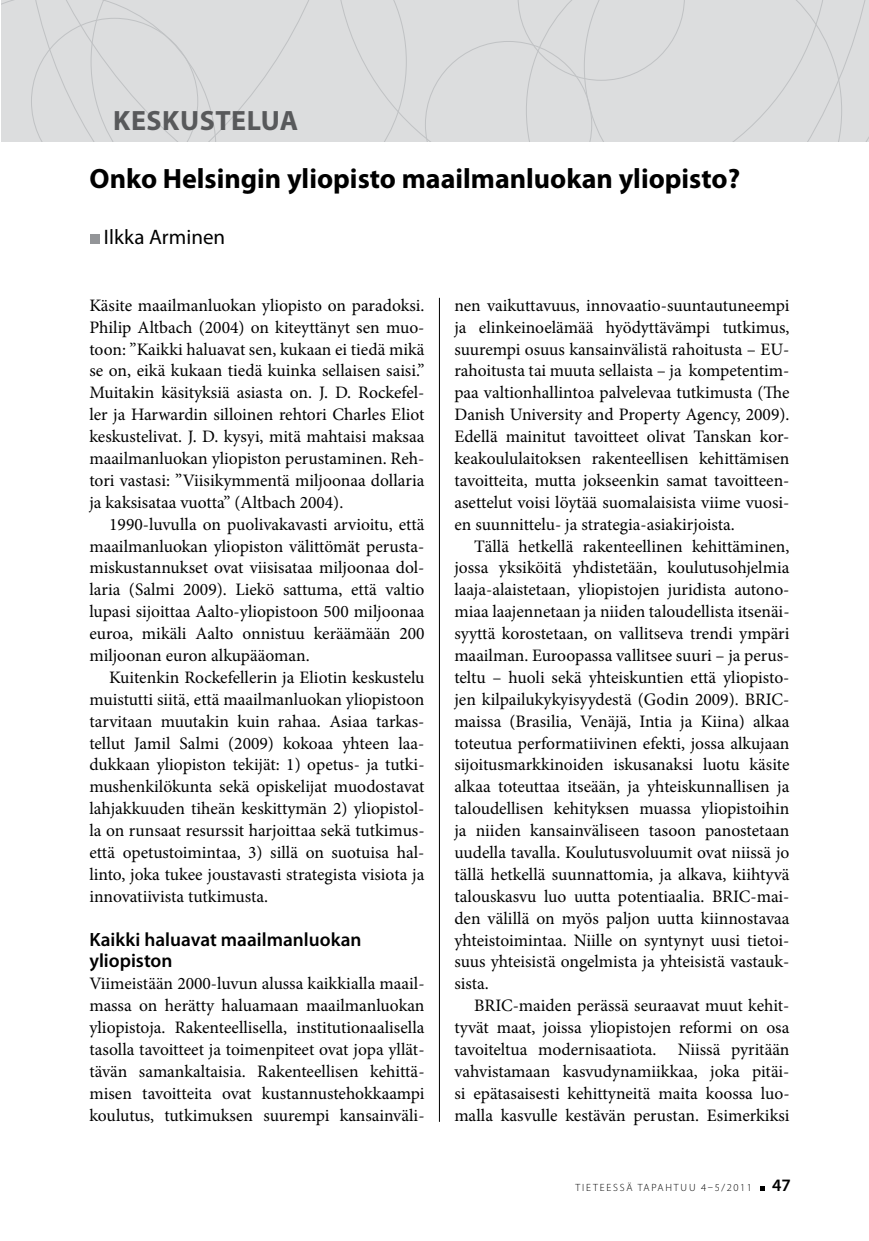
<style>
.page{position:relative;width:869px;height:1241px;background:#fff}
.page>*{position:absolute;margin:0;border:0;box-sizing:border-box;transform-origin:0 0}
.t1{font:700 28px "Myriad Pro";color:#000}
.t2{font:700 28px "Myriad Pro";letter-spacing:.02em;color:#58595b}
.t3{font:21px "Myriad Pro";color:#000}
.t4{font:600 19.25px/21.9px "Myriad Pro";color:#000}
.t5{font:17.5px/21.9px "Minion Pro";color:#000;text-align:justify}
.t6{font:300 10.5px "Myriad Pro";letter-spacing:.17em;color:#000}
.s1{font-weight:600;font-size:17.5px}
</style>
<div class="page">
<svg style="left:760px;top:1186px;width:4px;height:4px"></svg>
<hr style="left:439px;top:298px;width:1px;height:823px;background:#000">
<div style="left:406px;top:0;width:19px;height:141px;background:#dcddde"></div>
<div style="left:425px;top:0;width:443px;height:141px;background:#dcddde"></div>
<div style="left:1px;top:0;width:90px;height:141px;background:#dcddde"></div>
<div style="left:91px;top:0;width:315px;height:141px;background:#dcddde"></div>
<div style="left:89px;top:234px;width:10px;height:10px;background:#939598"></div>
<h1 class="t2" style="left:113px;top:102px;width:186px">KESKUSTELUA</h1>
<h1 class="t1" style="left:89px;top:160px;width:652px">Onko Helsingin yliopisto maailmanluokan yliopisto?</h1>
<p class="t3" style="left:104px;top:224px;width:123px">Ilkka Arminen</p>
<p class="t5" style="left:89px;top:294px;width:336px">Käsite maailmanluokan yliopisto on paradoksi.<br>Philip Altbach (2004) on kiteyttänyt sen muo&shy;toon: ”Kaikki haluavat sen, kukaan ei tiedä mikä se on, eikä kukaan tiedä kuinka sellaisen saisi.” Muitakin käsityksiä asiasta on. J. D. Rockefel&shy;ler ja Harwardin silloinen rehtori Charles Eliot keskustelivat. J. D. kysyi, mitä mahtaisi maksaa maailmanluokan yliopiston perustaminen. Reh&shy;tori vastasi: ”Viisikymmentä miljoonaa dollaria ja kaksisataa vuotta” (Altbach 2004).</p>
<p class="t5" style="left:89px;top:513px;width:336px;text-indent:20px">1990-luvulla on puolivakavasti arvioitu, että maailmanluokan yliopiston välittömät perusta&shy;miskustannukset ovat viisisataa miljoonaa dol&shy;laria (Salmi 2009). Liekö sattuma, että valtio lupasi sijoittaa Aalto-yliopistoon 500 miljoonaa euroa, mikäli Aalto onnistuu keräämään 200 miljoonan euron alkupääoman.</p>
<p class="t5" style="left:89px;top:666px;width:336px;text-indent:20px">Kuitenkin Rockefellerin ja Eliotin keskustelu muistutti siitä, että maailmanluokan yliopistoon tarvitaan muutakin kuin rahaa. Asiaa tarkas&shy;tellut Jamil Salmi (2009) kokoaa yhteen laa&shy;dukkaan yliopiston tekijät: 1) opetus- ja tutki&shy;mushenkilökunta sekä opiskelijat muodostavat lahjakkuuden tiheän keskittymän 2) yliopistol&shy;la on runsaat resurssit harjoittaa sekä tutkimus&shy;että opetustoimintaa, 3) sillä on suotuisa hal&shy;linto, joka tukee joustavasti strategista visiota ja innovatiivista tutkimusta.</p>
<p class="t4" style="left:89px;top:927px;width:273px">Kaikki haluavat maailmanluokan yliopiston</p>
<p class="t5" style="left:89px;top:972px;width:336px">Viimeistään 2000-luvun alussa kaikkialla maail&shy;massa on herätty haluamaan maailmanluokan yliopistoja. Rakenteellisella, institutionaalisella tasolla tavoitteet ja toimenpiteet ovat jopa yllät&shy;tävän samankaltaisia. Rakenteellisen kehittä&shy;misen tavoitteita ovat kustannustehokkaampi koulutus, tutkimuksen suurempi kansainväli-</p>
<p class="t5" style="left:454px;top:294px;width:336px">nen vaikuttavuus, innovaatio-suuntautuneempi ja elinkeinoelämää hyödyttävämpi tutkimus, suurempi osuus kansainvälistä rahoitusta – EU&shy;rahoitusta tai muuta sellaista – ja kompetentim&shy;paa valtionhallintoa palvelevaa tutkimusta (The Danish University and Property Agency, 2009).<br>Edellä mainitut tavoitteet olivat Tanskan kor&shy;keakoululaitoksen rakenteellisen kehittämisen tavoitteita, mutta jokseenkin samat tavoitteen&shy;asettelut voisi löytää suomalaisista viime vuosi&shy;en suunnittelu- ja strategia-asiakirjoista.</p>
<p class="t5" style="left:454px;top:535px;width:336px;text-indent:20px">Tällä hetkellä rakenteellinen kehittäminen, jossa yksiköitä yhdistetään, koulutusohjelmia laaja-alaistetaan, yliopistojen juridista autono&shy;miaa laajennetaan ja niiden taloudellista itsenäi&shy;syyttä korostetaan, on vallitseva trendi ympäri maailman. Euroopassa vallitsee suuri – ja perus&shy;teltu – huoli sekä yhteiskuntien että yliopisto&shy;jen kilpailukykyisyydestä (Godin 2009). BRIC&shy;maissa (Brasilia, Venäjä, Intia ja Kiina) alkaa toteutua performatiivinen efekti, jossa alkujaan sijoitusmarkkinoiden iskusanaksi luotu käsite alkaa toteuttaa itseään, ja yhteiskunnallisen ja taloudellisen kehityksen muassa yliopistoihin ja niiden kansainväliseen tasoon panostetaan uudella tavalla. Koulutusvoluumit ovat niissä jo tällä hetkellä suunnattomia, ja alkava, kiihtyvä talouskasvu luo uutta potentiaalia. BRIC-mai&shy;den välillä on myös paljon uutta kiinnostavaa yhteistoimintaa. Niille on syntynyt uusi tietoi&shy;suus yhteisistä ongelmista ja yhteisistä vastauk&shy;sista.</p>
<p class="t5" style="left:454px;top:994px;width:336px;text-indent:20px">BRIC-maiden perässä seuraavat muut kehit&shy;tyvät maat, joissa yliopistojen reformi on osa tavoiteltua modernisaatiota. Niissä pyritään vahvistamaan kasvudynamiikkaa, joka pitäi&shy;si epätasaisesti kehittyneitä maita koossa luo&shy;malla kasvulle kestävän perustan. Esimerkiksi</p>
<p class="t6" style="left:575px;top:1181px;width:217px">TIETEESSÄ TAPAHTUU 4–5/2011 <span class="s1">47</span></p>
</div>
